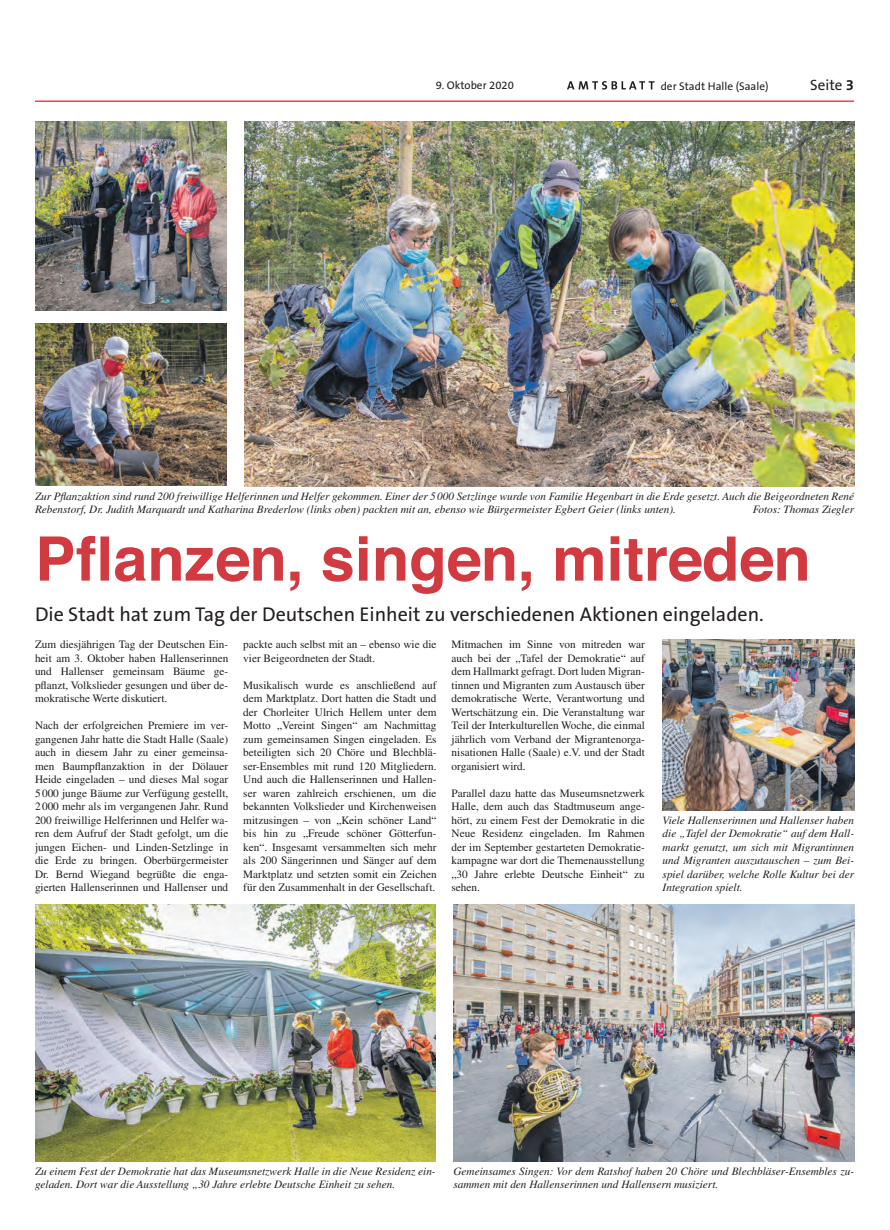
<style>
.page{position:relative;width:890px;height:1230px;background:#fff}
.page>*{position:absolute;margin:0;border:0;box-sizing:border-box;transform-origin:0 0}
.t1{font:700 61.25px "Helvetica";color:#d13a40}
.t2{font:20px "The Sans B5 Plain";color:#231f20}
.t3{font:15px "The Sans B5 Plain";color:#231f20}
.t4{font:11.25px/13.5px "Times LT Std";color:#231f20;text-align:justify}
.t5{font:italic 11.25px/13.5px "Times LT Std";color:#231f20}
.t6{font:11.25px "The Sans B5 Plain";color:#231f20}
.s1{font-family:"The Sans B7";font-weight:700}
</style>
<div class="page">
<svg style="left:567px;top:81px;width:87px;height:9px"></svg>
<hr style="left:35px;top:101px;width:819px;height:1px;background:#ee1d23">
<img style="left:244px;top:121px;width:610px;height:365px">
<img style="left:35px;top:904px;width:400px;height:257px">
<img style="left:453px;top:904px;width:401px;height:257px">
<img style="left:662px;top:639px;width:192px;height:171px">
<img style="left:35px;top:121px;width:191px;height:189px">
<img style="left:35px;top:323px;width:191px;height:162px">
<p class="t6" style="left:435px;top:79px;width:80px">9. Oktober 2020</p>
<p class="t6" style="left:660px;top:80px;width:109px">der Stadt Halle (Saale)</p>
<h3 class="t3" style="left:810px;top:76px;width:45px">Seite <span class="s1">3</span></h3>
<p class="t5" style="left:35px;top:489px;width:820px">Zur Pflanzaktion sind rund 200 freiwillige Helferinnen und Helfer gekommen. Einer der 5 000 Setzlinge wurde von Familie Hegenbart in die Erde gesetzt. Auch die Beigeordneten René<br>Rebenstorf, Dr. Judith Marquardt und Katharina Brederlow (links oben) packten mit an, ebenso wie Bürgermeister Egbert Geier (links unten).</p>
<p class="t5" style="left:752px;top:502px;width:103px">Fotos: Thomas Ziegler</p>
<h1 class="t1" style="left:35px;top:509px;width:777px">Pflanzen, singen, mitreden</h1>
<h2 class="t2" style="left:35px;top:603px;width:730px">Die Stadt hat zum Tag der Deutschen Einheit zu verschiedenen Aktionen eingeladen.</h2>
<p class="t4" style="left:35px;top:637px;width:195px">Zum diesjährigen Tag der Deutschen Ein&shy;heit am 3. Oktober haben Hallenserinnen und Hallenser gemeinsam Bäume ge&shy;pflanzt, Volkslieder gesungen und über de&shy;mokratische Werte diskutiert.</p>
<p class="t4" style="left:35px;top:718px;width:195px">Nach der erfolgreichen Premiere im ver&shy;gangenen Jahr hatte die Stadt Halle (Saale) auch in diesem Jahr zu einer gemeinsa&shy;men Baumpflanzaktion in der Dölauer Heide eingeladen – und dieses Mal sogar 5 000 junge Bäume zur Verfügung gestellt, 2 000 mehr als im vergangenen Jahr. Rund 200 freiwillige Helferinnen und Helfer wa&shy;ren dem Aufruf der Stadt gefolgt, um die jungen Eichen- und Linden-Setzlinge in die Erde zu bringen. Oberbürgermeister Dr. Bernd Wiegand begrüßte die enga&shy;gierten Hallenserinnen und Hallenser und</p>
<p class="t4" style="left:451px;top:637px;width:195px">Mitmachen im Sinne von mitreden war auch bei der „Tafel der Demokratie“ auf dem Hallmarkt gefragt. Dort luden Migran&shy;tinnen und Migranten zum Austausch über demokratische Werte, Verantwortung und Wertschätzung ein. Die Veranstaltung war Teil der Interkulturellen Woche, die einmal jährlich vom Verband der Migrantenorga&shy;nisationen Halle (Saale) e.V. und der Stadt organisiert wird.</p>
<p class="t4" style="left:451px;top:786px;width:195px">Parallel dazu hatte das Museumsnetzwerk Halle, dem auch das Stadtmuseum ange&shy;hört, zu einem Fest der Demokratie in die Neue Residenz eingeladen. Im Rahmen der im September gestarteten Demokratie&shy;kampagne war dort die Themenausstellung „30 Jahre erlebte Deutsche Einheit“ zu sehen.</p>
<p class="t4" style="left:243px;top:637px;width:195px">packte auch selbst mit an – ebenso wie die vier Beigeordneten der Stadt.</p>
<p class="t4" style="left:243px;top:678px;width:195px">Musikalisch wurde es anschließend auf dem Marktplatz. Dort hatten die Stadt und der Chorleiter Ulrich Hellem unter dem Motto „Vereint Singen“ am Nachmittag zum gemeinsamen Singen eingeladen. Es beteiligten sich 20 Chöre und Blechblä&shy;ser-Ensembles mit rund 120 Mitgliedern.<br>Und auch die Hallenserinnen und Hallen&shy;ser waren zahlreich erschienen, um die bekannten Volkslieder und Kirchenweisen mitzusingen – von „Kein schöner Land“ bis hin zu „Freude schöner Götterfun&shy;ken“. Insgesamt versammelten sich mehr als 200 Sängerinnen und Sänger auf dem Marktplatz und setzten somit ein Zeichen für den Zusammenhalt in der Gesellschaft.</p>
<p class="t5" style="left:662px;top:813px;width:193px;text-align:justify">Viele Hallenserinnen und Hallenser haben die „Tafel der Demokratie“ auf dem Hall&shy;markt genutzt, um sich mit Migrantinnen und Migranten auszutauschen – zum Bei&shy;spiel darüber, welche Rolle Kultur bei der Integration spielt.</p>
<p class="t5" style="left:35px;top:1164px;width:402px">Zu einem Fest der Demokratie hat das Museumsnetzwerk Halle in die Neue Residenz ein&shy;geladen. Dort war die Ausstellung „30 Jahre erlebte Deutsche Einheit zu sehen.</p>
<p class="t5" style="left:453px;top:1164px;width:402px">Gemeinsames Singen: Vor dem Ratshof haben 20 Chöre und Blechbläser-Ensembles zu&shy;sammen mit den Hallenserinnen und Hallensern musiziert.</p>
</div>
